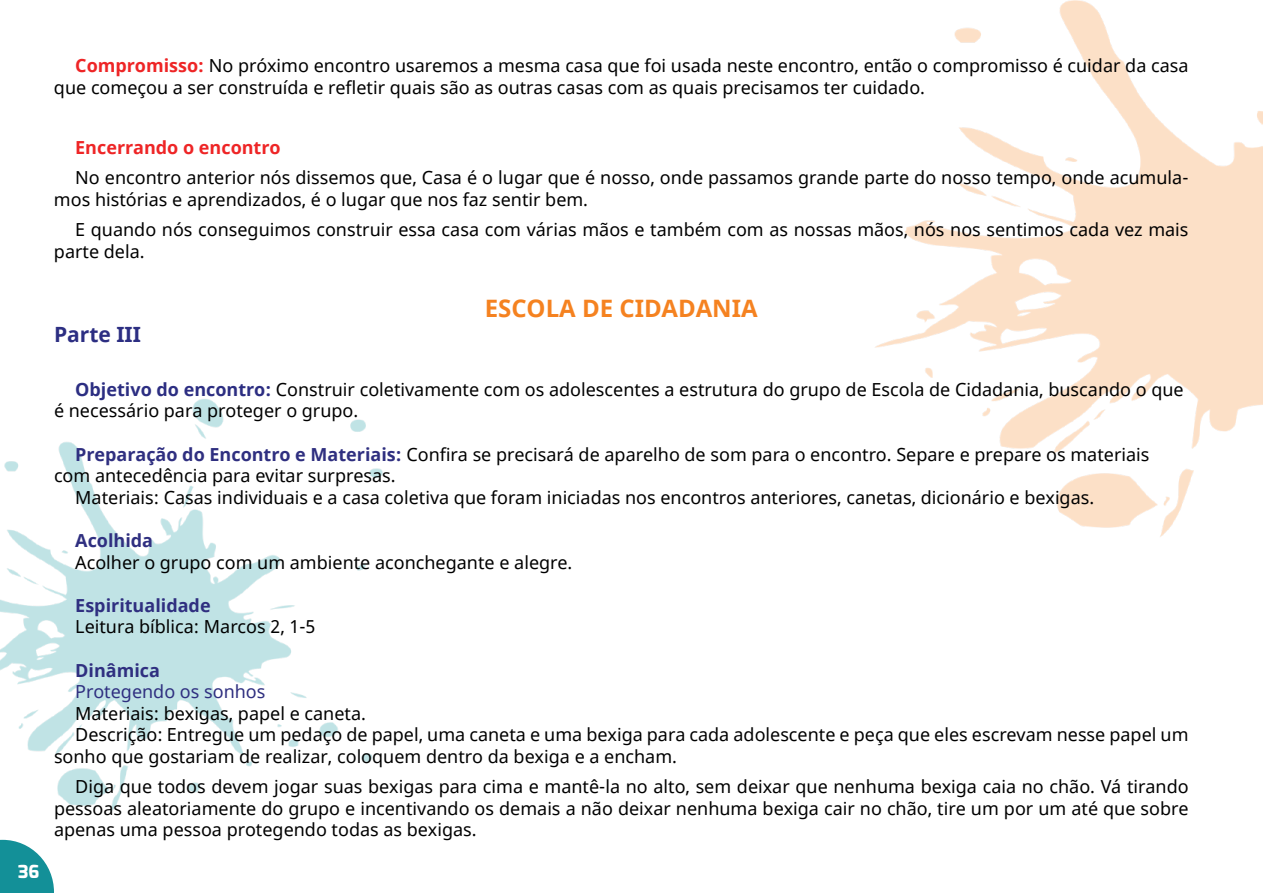
<style>
.page{position:relative;width:1263px;height:893px;background:#fff}
.page>*{position:absolute;margin:0;border:0;box-sizing:border-box;transform-origin:0 0}
.t1{font:700 24px "Noto Sans";color:#f58220}
.t2{font:700 21px "Noto Sans";color:#2c2e82}
.t3{font:18px/21.6px "Noto Sans";color:#000}
.t4{font:700 18px "Noto Sans";color:#2f2f80}
.t5{font:700 18px "Noto Sans";color:#ee2526}
.t6{font:18px "Noto Sans";color:#2f2f80}
.t7{font:800 18px "Exo";color:#fff}
.s1{font-weight:700;color:#ee2526}
.s2{font-weight:700;color:#2c2e82}
.s3{font-weight:700;color:#2f2f80}
</style>
<div class="page">
<img style="left:0;top:0;width:1263px;height:840px">
<svg style="left:0;top:840px;width:54px;height:53px"></svg>
<p class="t3" style="left:54px;top:56px;width:1136px;text-indent:21px"><span class="s1">Compromisso:</span> No próximo encontro usaremos a mesma casa que foi usada neste encontro, então o compromisso é cuidar da casa que começou a ser construída e refletir quais são as outras casas com as quais precisamos ter cuidado.</p>
<p class="t7" style="left:18px;top:860px;width:23px">36</p>
<p class="t5" style="left:75px;top:135px;width:207px">Encerrando o encontro</p>
<p class="t3" style="left:54px;top:168px;width:1136px;text-indent:21px">No encontro anterior nós dissemos que, Casa é o lugar que é nosso, onde passamos grande parte do nosso tempo, onde acumula&shy;mos histórias e aprendizados, é o lugar que nos faz sentir bem.</p>
<p class="t3" style="left:54px;top:219px;width:1136px;text-indent:21px">E quando nós conseguimos construir essa casa com várias mãos e também com as nossas mãos, nós nos sentimos cada vez mais parte dela.</p>
<h1 class="t1" style="left:485px;top:291px;width:274px">ESCOLA DE CIDADANIA</h1>
<p class="t2" style="left:54px;top:319px;width:88px">Parte III</p>
<p class="t3" style="left:54px;top:379px;width:1131px;text-indent:21px"><span class="s2">Objetivo do encontro:</span> Construir coletivamente com os adolescentes a estrutura do grupo de Escola de Cidadania, buscando o que é necessário para proteger o grupo.</p>
<p class="t3" style="left:75px;top:444px;width:1076px"><span class="s3">Preparação do Encontro e Materiais:</span> Confira se precisará de aparelho de som para o encontro. Separe e prepare os materiais</p>
<p class="t3" style="left:54px;top:465px;width:343px">com antecedência para evitar surpresas.</p>
<p class="t3" style="left:75px;top:487px;width:1020px">Materiais: Casas individuais e a casa coletiva que foram iniciadas nos encontros anteriores, canetas, dicionário e bexigas.</p>
<p class="t4" style="left:75px;top:528px;width:79px">Acolhida</p>
<p class="t3" style="left:75px;top:552px;width:499px">Acolher o grupo com um ambiente aconchegante e alegre.</p>
<p class="t4" style="left:75px;top:592px;width:137px">Espiritualidade</p>
<p class="t3" style="left:75px;top:617px;width:242px">Leitura bíblica: Marcos 2, 1-5</p>
<p class="t4" style="left:75px;top:657px;width:86px">Dinâmica</p>
<p class="t6" style="left:75px;top:679px;width:192px">Protegendo os sonhos</p>
<p class="t3" style="left:75px;top:703px;width:292px">Materiais: bexigas, papel e caneta.</p>
<p class="t3" style="left:75px;top:725px;width:1115px">Descrição: Entregue um pedaço de papel, uma caneta e uma bexiga para cada adolescente e peça que eles escrevam nesse papel um</p>
<p class="t3" style="left:54px;top:746px;width:624px">sonho que gostariam de realizar, coloquem dentro da bexiga e a encham.</p>
<p class="t3" style="left:54px;top:776px;width:1136px;text-align:justify;text-indent:21px">Diga que todos devem jogar suas bexigas para cima e mantê-la no alto, sem deixar que nenhuma bexiga caia no chão. Vá tirando pessoas aleatoriamente do grupo e incentivando os demais a não deixar nenhuma bexiga cair no chão, tire um por um até que sobre apenas uma pessoa protegendo todas as bexigas.</p>
</div>
